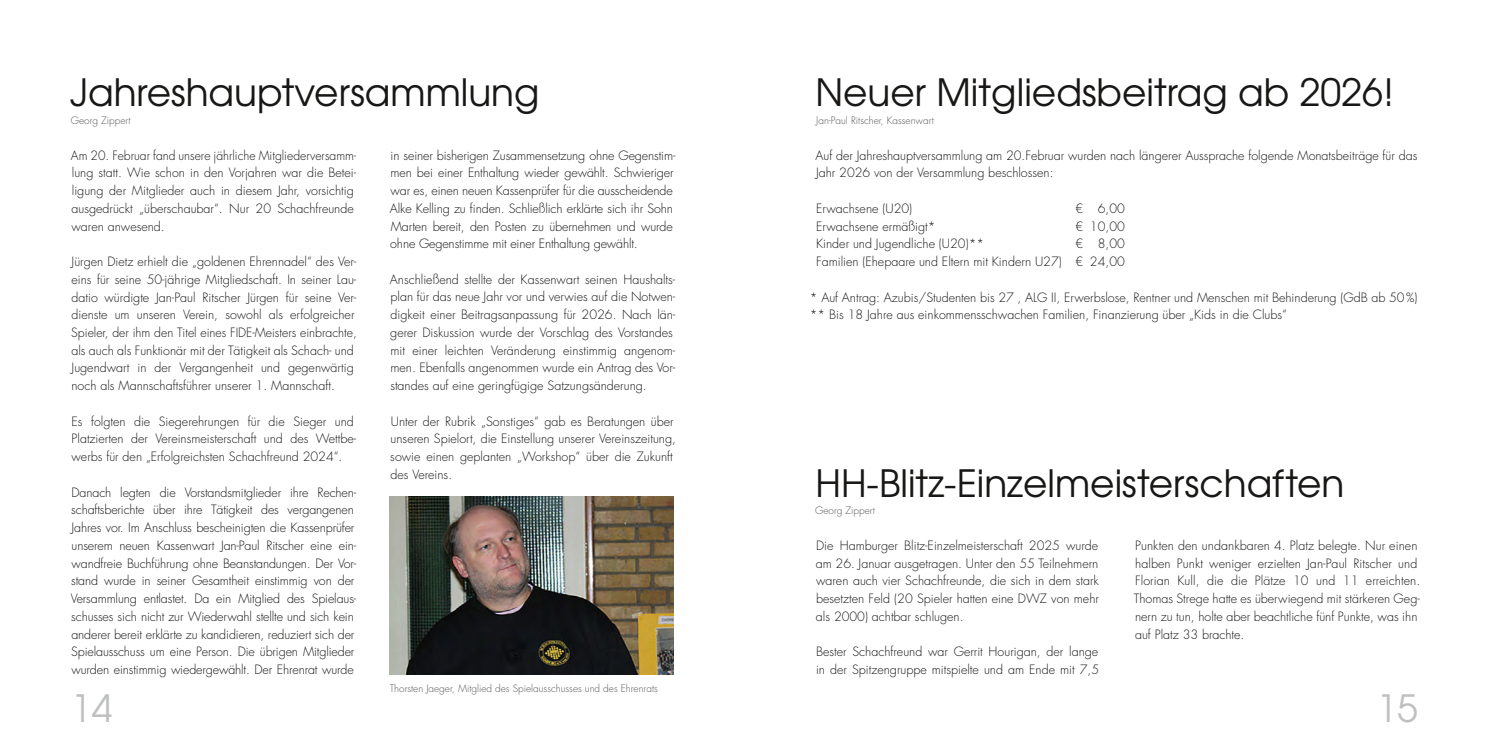
<style>
.page{position:relative;width:1489px;height:745px;background:#fff}
.page>*{position:absolute;margin:0;border:0;box-sizing:border-box;transform-origin:0 0}
.t1{font:37.5px "Te X Gyre Adventor";color:#181716}
.t2{font:37.5px "Te X Gyre Adventor";color:#bfc0c1}
.t3{font:300 12.5px/17.8px "Futura Std";color:#181716}
.t4{font:300 10px "Futura Std";color:#565655}
</style>
<div class="page">
<img style="left:390px;top:496px;width:283px;height:177px">
<h1 class="t1" style="left:70px;top:63px;width:471px">Jahreshauptversammlung</h1>
<p class="t4" style="left:71px;top:114px;width:61px">Georg Zippert</p>
<p class="t3" style="left:71px;top:146px;width:287px">Am 20. Februar fand unsere jährliche Mitgliederversamm&shy;lung statt. Wie schon in den Vorjahren war die Betei&shy;ligung der Mitglieder auch in diesem Jahr, vorsichtig ausgedrückt „überschaubar“. Nur 20 Schachfreunde waren anwesend.</p>
<p class="t3" style="left:71px;top:253px;width:287px">Jürgen Dietz erhielt die „goldenen Ehrennadel“ des Ver&shy;eins für seine 50-jährige Mitgliedschaft. In seiner Lau&shy;datio würdigte Jan-Paul Ritscher Jürgen für seine Ver&shy;dienste um unseren Verein, sowohl als erfolgreicher Spieler, der ihm den Titel eines FIDE-Meisters einbrachte, als auch als Funktionär mit der Tätigkeit als Schach- und Jugendwart in der Vergangenheit und gegenwärtig noch als Mannschaftsführer unserer 1. Mannschaft.</p>
<p class="t3" style="left:72px;top:412px;width:286px">Es folgten die Siegerehrungen für die Sieger und<br>Platzierten der Vereinsmeisterschaft und des Wettbe&shy;werbs für den „Erfolgreichsten Schachfreund 2024“.</p>
<p class="t3" style="left:71px;top:483px;width:287px">Danach legten die Vorstandsmitglieder ihre Rechen&shy;schaftsberichte über ihre Tätigkeit des vergangenen Jahres vor. Im Anschluss bescheinigten die Kassenprüfer unserem neuen Kassenwart Jan-Paul Ritscher eine ein&shy;wandfreie Buchführung ohne Beanstandungen. Der Vor&shy;stand wurde in seiner Gesamtheit einstimmig von der Versammlung entlastet. Da ein Mitglied des Spielaus&shy;schusses sich nicht zur Wiederwahl stellte und sich kein anderer bereit erklärte zu kandidieren, reduziert sich der Spielausschuss um eine Person. Die übrigen Mitglieder wurden einstimmig wiedergewählt. Der Ehrenrat wurde</p>
<p class="t3" style="left:390px;top:146px;width:287px">in seiner bisherigen Zusammensetzung ohne Gegenstim&shy;men bei einer Enthaltung wieder gewählt. Schwieriger war es, einen neuen Kassenprüfer für die ausscheidende Alke Kelling zu finden. Schließlich erklärte sich ihr Sohn Marten bereit, den Posten zu übernehmen und wurde ohne Gegenstimme mit einer Enthaltung gewählt.</p>
<p class="t3" style="left:390px;top:270px;width:287px">Anschließend stellte der Kassenwart seinen Haushalts&shy;plan für das neue Jahr vor und verwies auf die Notwen&shy;digkeit einer Beitragsanpassung für 2026. Nach län&shy;gerer Diskussion wurde der Vorschlag des Vorstandes mit einer leichten Veränderung einstimmig angenom&shy;men. Ebenfalls angenommen wurde ein Antrag des Vor&shy;standes auf eine geringfügige Satzungsänderung.</p>
<p class="t3" style="left:390px;top:412px;width:287px">Unter der Rubrik „Sonstiges“ gab es Beratungen über unseren Spielort, die Einstellung unserer Vereinszeitung, sowie einen geplanten „Workshop“ über die Zukunft des Vereins.</p>
<h1 class="t1" style="left:815px;top:63px;width:580px">Neuer Mitgliedsbeitrag ab 2026!</h1>
<p class="t4" style="left:816px;top:114px;width:119px">Jan-Paul Ritscher, Kassenwart</p>
<p class="t3" style="left:815px;top:146px;width:603px">Auf der Jahreshauptversammlung am 20.Februar wurden nach längerer Aussprache folgende Monatsbeiträge für das<br>Jahr 2026 von der Versammlung beschlossen:</p>
<p class="t3" style="left:816px;top:200px;width:97px">Erwachsene (U20)</p>
<p class="t3" style="left:1075px;top:200px;width:51px">€ 6,00</p>
<p class="t3" style="left:816px;top:217px;width:121px">Erwachsene ermäßigt*</p>
<p class="t3" style="left:1075px;top:217px;width:51px">€ 10,00</p>
<p class="t3" style="left:816px;top:235px;width:169px">Kinder und Jugendliche (U20)**</p>
<p class="t3" style="left:816px;top:235px;width:310px;text-align:right">€ 8,00<br>Familien (Ehepaare und Eltern mit Kindern U27) € 24,00</p>
<p class="t3" style="left:809px;top:288px;width:609px">* Auf Antrag: Azubis/Studenten bis 27 , ALG II, Erwerbslose, Rentner und Menschen mit Behinderung (GdB ab 50%) ** Bis 18 Jahre aus einkommensschwachen Familien, Finanzierung über „Kids in die Clubs“</p>
<h1 class="t1" style="left:815px;top:453px;width:530px">HH-Blitz-Einzelmeisterschaften</h1>
<p class="t4" style="left:815px;top:504px;width:61px">Georg Zippert</p>
<p class="t3" style="left:816px;top:536px;width:284px;text-align:justify">Die Hamburger Blitz-Einzelmeisterschaft 2025 wurde am 26. Januar ausgetragen. Unter den 55 Teilnehmern waren auch vier Schachfreunde, die sich in dem stark besetzten Feld (20 Spieler hatten eine DWZ von mehr als 2000) achtbar schlugen.</p>
<p class="t3" style="left:816px;top:642px;width:285px">Bester Schachfreund war Gerrit Hourigan, der lange in der Spitzengruppe mitspielte und am Ende mit 7,5</p>
<p class="t3" style="left:1133px;top:536px;width:288px">Punkten den undankbaren 4. Platz belegte. Nur einen halben Punkt weniger erzielten Jan-Paul Ritscher und Florian Kull, die die Plätze 10 und 11 erreichten.<br>Thomas Strege hatte es überwiegend mit stärkeren Geg&shy;nern zu tun, holte aber beachtliche fünf Punkte, was ihn auf Platz 33 brachte.</p>
<p class="t4" style="left:390px;top:681px;width:269px">Thorsten Jaeger, Mitglied des Spielausschusses und des Ehrenrats</p>
<h1 class="t2" style="left:71px;top:678px;width:43px">14</h1>
<h1 class="t2" style="left:1376px;top:678px;width:43px">15</h1>
</div>
